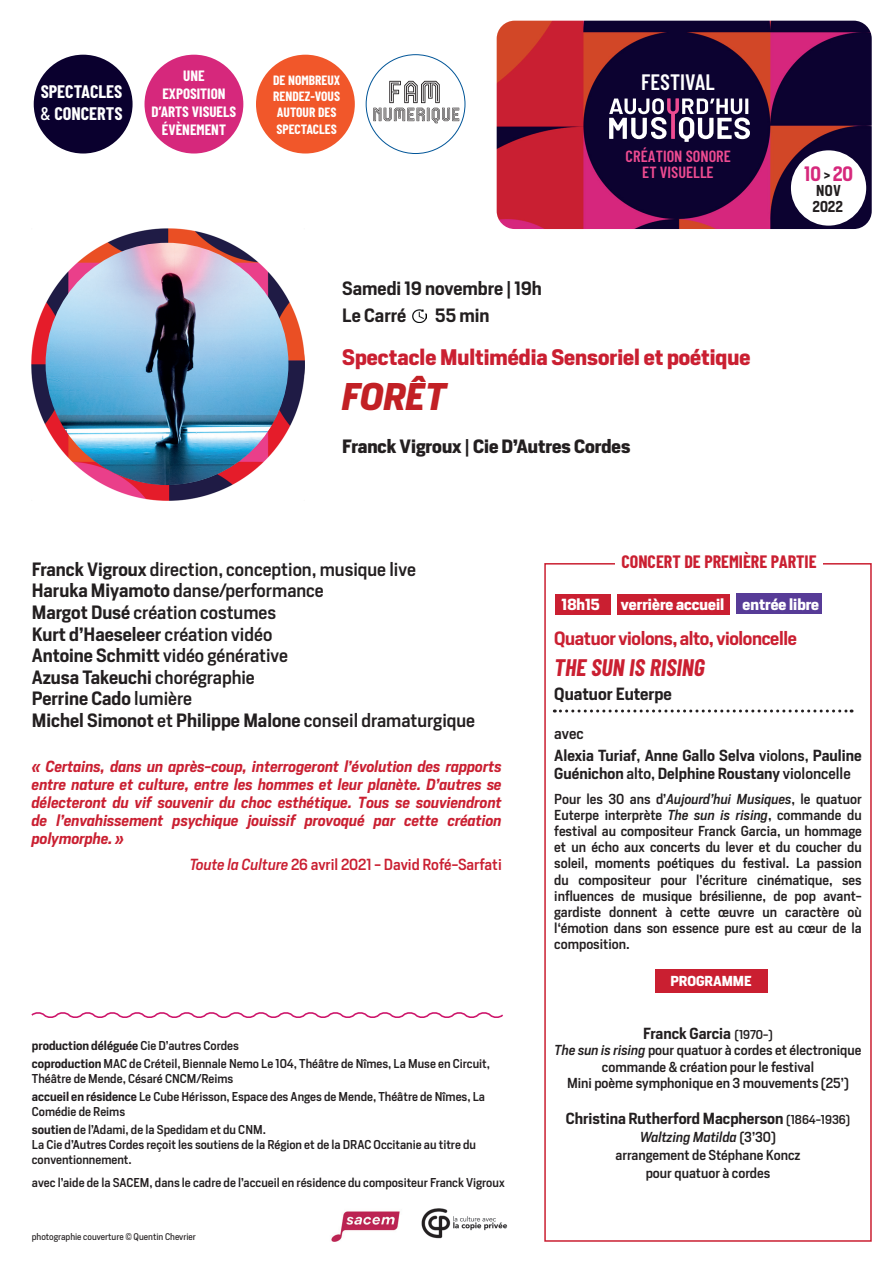
<style>
.page{position:relative;width:893px;height:1263px;background:#fff}
.page>*{position:absolute;margin:0;border:0;box-sizing:border-box;transform-origin:0 0}
.t1{font:italic 700 36px "Heron Sans";letter-spacing:-.005em;color:#c22025}
.t2{font:italic 700 24px "Barlow Condensed";color:#ca1f31}
.t3{font:600 22.35px "Barlow Condensed";color:#fff}
.t4{font:700 21px "Heron Sans";color:#ca1f31}
.t5{font:600 19.5px "Heron Sans Cond";color:#d6287c}
.t6{font:700 18.15px/21.9px "Barlow Condensed";color:#fff}
.t7{font:500 18px/21.6px "Heron Sans";color:#231f20}
.t8{font:600 18px/27px "Heron Sans";color:#231f20}
.t9{font:700 18px "Heron Sans";color:#231f20}
.t10{font:600 18px "Heron Sans";letter-spacing:-.02em;color:#ca1f31}
.t11{font:700 18px "Barlow Condensed";color:#ca1f31}
.t12{font:600 16.5px "Heron Sans";color:#231f20}
.t13{font:600 16.2px "Barlow Condensed";color:#ee4b91}
.t14{font:italic 600 15px/18px "Heron Sans";color:#ca1f31;text-align:justify}
.t15{font:600 15px/22.2px "Heron Sans";color:#231f20}
.t16{font:500 15px "Heron Sans";color:#ca1f31}
.t17{font:700 15px/18px "Barlow Condensed";color:#fff;text-align:center}
.t18{font:700 15px "Heron Sans";color:#fff}
.t19{font:600 14.7px/15.6px "Heron Sans Cond";color:#231f20}
.t20{font:500 13.5px/16.2px "Heron Sans";color:#231f20;text-align:center}
.t21{font:700 13.5px/16.2px "Barlow Condensed";color:#fff}
.t22{font:700 13.5px "Heron Sans";color:#fff}
.t23{font:500 12px/18px "Heron Sans";color:#231f20}
.t24{font:9px "Heron Sans";color:#231f20}
.s1{font-weight:500}
.s2{font-size:14.7px;color:#231f20}
.s3{font-weight:600}
.s4{font-style:italic}
.s5{font-weight:500;font-size:12px}
</style>
<div class="page">
<svg style="left:31px;top:1012px;width:472px;height:6px"></svg>
<img style="left:32px;top:228px;width:273px;height:273px">
<div style="left:34px;top:55px;width:99px;height:99px;background:#0a002e;border-radius:50%"></div>
<div style="left:256px;top:55px;width:99px;height:99px;background:#f1572a;border-radius:50%"></div>
<div style="left:145px;top:55px;width:98px;height:99px;background:#d6287c;border-radius:50%"></div>
<img style="left:497px;top:21px;width:375px;height:208px">
<div style="left:791px;top:150px;width:75px;height:76px;background:#fff;border-radius:50%"></div>
<svg style="left:373px;top:81px;width:86px;height:42px"></svg>
<svg style="left:413px;top:309px;width:13px;height:13px"></svg>
<svg style="left:609px;top:98px;width:141px;height:44px"></svg>
<img style="left:46px;top:243px;width:242px;height:242px;border-radius:121px">
<div style="left:737px;top:593px;width:85px;height:21px;background:#573b97"></div>
<div style="left:556px;top:594px;width:55px;height:21px;background:#ca1f31"></div>
<div style="left:617px;top:594px;width:112px;height:21px;background:#ca1f31"></div>
<div style="left:544px;top:563px;width:328px;height:679px;border:2px solid #ca1f31"></div>
<div style="left:615px;top:549px;width:208px;height:21px;background:#fff"></div>
<svg style="left:554px;top:709px;width:298px;height:3px"></svg>
<div style="left:655px;top:969px;width:112px;height:23px;background:#ca1f31"></div>
<img style="left:331px;top:1211px;width:69px;height:31px">
<img style="left:421px;top:1208px;width:87px;height:31px">
<p class="t17" style="left:152px;top:66px;width:86px">UNE<br>EXPOSITION<br>D’ARTS VISUELS<br>ÉVÈNEMENT</p>
<h3 class="t6" style="left:41px;top:80px;width:83px">SPECTACLES <span class="s1">&amp;</span> CONCERTS</h3>
<p class="t21" style="left:273px;top:72px;width:69px">DE NOMBREUX<br>RENDEZ-VOUS<br>AUTOUR DES<br>SPECTACLES</p>
<h3 class="t3" style="left:641px;top:68px;width:75px">FESTIVAL</h3>
<p class="t13" style="left:625px;top:146px;width:107px">CRÉATION SONORE</p>
<p class="t13" style="left:642px;top:162px;width:73px">ET VISUELLE</p>
<h3 class="t8" style="left:342px;top:275px;width:201px">Samedi 19 novembre <span class="s1">|</span> 19h<br>Le Carré</h3>
<h3 class="t8" style="left:435px;top:302px;width:56px">55 min</h3>
<h3 class="t4" style="left:342px;top:343px;width:410px">Spectacle Multimédia Sensoriel et poétique</h3>
<h1 class="t1" style="left:342px;top:373px;width:106px">FORÊT</h1>
<h3 class="t9" style="left:342px;top:434px;width:290px">Franck Vigroux <span class="s1">|</span> Cie D’Autres Cordes</h3>
<h3 class="t5" style="left:804px;top:161px;width:51px">10 <span class="s2">&gt;</span>20</h3>
<p class="t19" style="left:813px;top:183px;width:32px">NOV<br>2022</p>
<p class="t7" style="left:32px;top:558px;width:445px"><span class="s3">Franck Vigroux</span> direction, conception, musique live <span class="s3">Haruka Miyamoto</span> danse/performance<br><span class="s3">Margot Dusé</span> création costumes<br><span class="s3">Kurt d’Haeseleer</span> création vidéo<br><span class="s3">Antoine Schmitt</span> vidéo générative<br><span class="s3">Azusa Takeuchi</span> chorégraphie<br><span class="s3">Perrine Cado</span> lumière<br><span class="s3">Michel Simonot</span> et <span class="s3">Philippe Malone</span> conseil dramaturgique</p>
<p class="t14" style="left:32px;top:757px;width:471px">« Certains, dans un après-coup, interrogeront l’évolution des rapports entre nature et culture, entre les hommes et leur planète. D’autres se délecteront du vif souvenir du choc esthétique. Tous se souviendront de l’envahissement psychique jouissif provoqué par cette création polymorphe. »</p>
<p class="t16" style="left:190px;top:854px;width:314px"><span class="s4">Toute la Culture</span> 26 avril 2021 - David Rofé-Sarfati</p>
<p class="t23" style="left:32px;top:1037px;width:460px"><span class="s3">production déléguée</span> Cie D’autres Cordes<br><span class="s3">coproduction</span> MAC de Créteil, Biennale Nemo Le 104, Théâtre de Nîmes, La Muse en Circuit,</p>
<p class="t23" style="left:32px;top:1070px;width:455px">Théâtre de Mende, Césaré CNCM/Reims<br><span class="s3">accueil en résidence</span> Le Cube Hérisson, Espace des Anges de Mende, Théâtre de Nîmes, La</p>
<p class="t23" style="left:32px;top:1103px;width:236px">Comédie de Reims<br><span class="s3">soutien</span> de l’Adami, de la Spedidam et du CNM.</p>
<p class="t23" style="left:32px;top:1137px;width:446px;line-height:15px">La Cie d’Autres Cordes reçoit les soutiens de la Région et de la DRAC Occitanie au titre du conventionnement.</p>
<p class="t23" style="left:32px;top:1173px;width:474px">avec l’aide de la SACEM, dans le cadre de l’accueil en résidence du compositeur Franck Vigroux</p>
<p class="t24" style="left:32px;top:1230px;width:166px">photographie couverture © Quentin Chevrier</p>
<h3 class="t11" style="left:621px;top:550px;width:197px">CONCERT DE PREMIÈRE PARTIE</h3>
<p class="t18" style="left:561px;top:595px;width:40px">18h15</p>
<p class="t18" style="left:621px;top:595px;width:200px">verrière accueil entrée libre</p>
<h3 class="t10" style="left:554px;top:627px;width:244px">Quatuor violons, alto, violoncelle</h3>
<h2 class="t2" style="left:554px;top:652px;width:152px">THE SUN IS RISING</h2>
<p class="t12" style="left:554px;top:683px;width:119px">Quatuor Euterpe</p>
<p class="t15" style="left:554px;top:722px;width:309px"><span class="s1">avec<br></span>Alexia Turiaf<span class="s1">,</span> Anne Gallo Selva <span class="s1">violons,</span> Pauline</p>
<p class="t15" style="left:554px;top:762px;width:298px">Guénichon <span class="s1">alto,</span> Delphine Roustany <span class="s1">violoncelle</span></p>
<p class="t20" style="left:554px;top:790px;width:309px;text-align:justify">Pour les 30 ans d’<span class="s4">Aujourd’hui Musiques</span>, le quatuor Euterpe interprète <span class="s4">The sun is rising</span>, commande du festival au compositeur Franck Garcia, un hommage et un écho aux concerts du lever et du coucher du soleil, moments poétiques du festival. La passion du compositeur pour l’écriture cinématique, ses influences de musique brésilienne, de pop avant&shy;gardiste donnent à cette œuvre un caractère où l‘émotion dans son essence pure est au cœur de la composition.</p>
<p class="t22" style="left:670px;top:972px;width:83px">PROGRAMME</p>
<p class="t15" style="left:643px;top:1022px;width:131px">Franck Garcia <span class="s5">(1970-)</span></p>
<p class="t20" style="left:555px;top:1042px;width:308px"><span class="s4">The sun is rising</span> pour quatuor à cordes et électronique commande &amp; création pour le festival<br>Mini poème symphonique en 3 mouvements (25’)</p>
<p class="t15" style="left:566px;top:1107px;width:286px">Christina Rutherford Macpherson <span class="s5">(1864-1936)</span></p>
<p class="t20" style="left:615px;top:1128px;width:187px;line-height:18px"><span class="s4">Waltzing Matilda</span> (3’30) arrangement de Stéphane Koncz pour quatuor à cordes</p>
</div>
